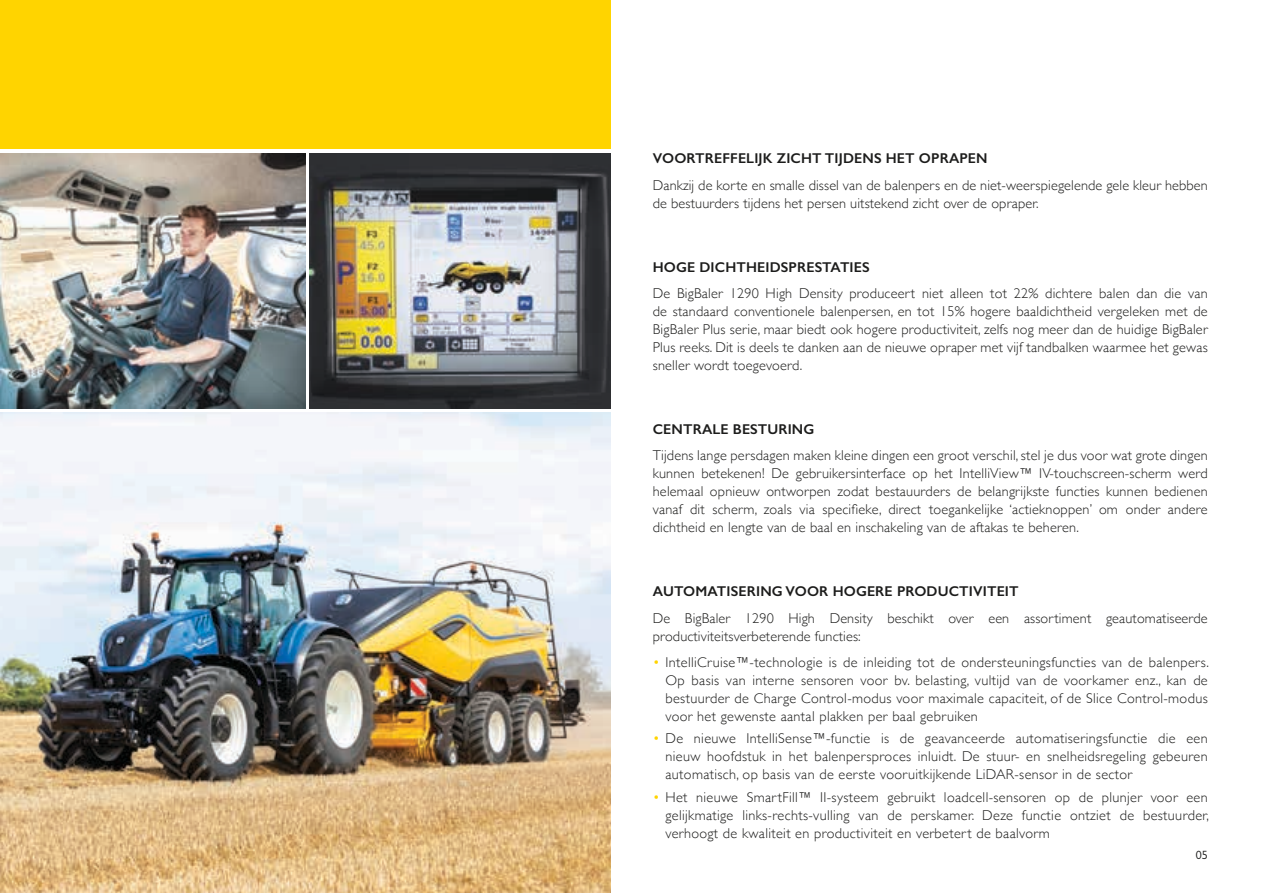
<style>
.page{position:relative;width:1263px;height:893px;background:#fff}
.page>*{position:absolute;margin:0;border:0;box-sizing:border-box;transform-origin:0 0}
.t1{font:300 14.25px/18px "Gill Sans";letter-spacing:.01em;color:#1c1c1b;text-align:justify}
.t2{font:600 14.25px "Gill Sans";letter-spacing:.01em;color:#1c1c1b}
.t3{font:12px "Gill Sans Nova";color:#1c1c1b}
.s1{color:#ffd400}
</style>
<div class="page">
<div style="left:0;top:0;width:610px;height:149px;background:#ffd400"></div>
<img style="left:0;top:153px;width:305px;height:255px">
<img style="left:309px;top:153px;width:301px;height:255px">
<img style="left:0;top:412px;width:610px;height:481px">
<p class="t2" style="left:653px;top:150px;width:336px">VOORTREFFELIJK ZICHT TIJDENS HET OPRAPEN</p>
<p class="t1" style="left:653px;top:176px;width:556px">Dankzij de korte en smalle dissel van de balenpers en de niet-weerspiegelende gele kleur hebben de bestuurders tijdens het persen uitstekend zicht over de opraper.</p>
<p class="t2" style="left:653px;top:258px;width:218px">HOGE DICHTHEIDSPRESTATIES</p>
<p class="t1" style="left:653px;top:284px;width:556px">De BigBaler 1290 High Density produceert niet alleen tot 22% dichtere balen dan die van de standaard conventionele balenpersen, en tot 15% hogere baaldichtheid vergeleken met de BigBaler Plus serie, maar biedt ook hogere productiviteit, zelfs nog meer dan de huidige BigBaler Plus reeks. Dit is deels te danken aan de nieuwe opraper met vijf tandbalken waarmee het gewas sneller wordt toegevoerd.</p>
<p class="t2" style="left:653px;top:420px;width:163px">CENTRALE BESTURING</p>
<p class="t1" style="left:653px;top:446px;width:556px">Tijdens lange persdagen maken kleine dingen een groot verschil, stel je dus voor wat grote dingen kunnen betekenen! De gebruikersinterface op het IntelliView™ IV-touchscreen-scherm werd helemaal opnieuw ontworpen zodat bestauurders de belangrijkste functies kunnen bedienen vanaf dit scherm, zoals via specifieke, direct toegankelijke ‘actieknoppen’ om onder andere dichtheid en lengte van de baal en inschakeling van de aftakas te beheren.</p>
<p class="t2" style="left:653px;top:583px;width:367px">AUTOMATISERING VOOR HOGERE PRODUCTIVITEIT</p>
<p class="t1" style="left:653px;top:608px;width:556px">De BigBaler 1290 High Density beschikt over een assortiment geautomatiseerde productiviteitsverbeterende functies:</p>
<p class="t1" style="left:665px;top:653px;width:545px;text-indent:-13px"><span class="s1">•</span> IntelliCruise™-technologie is de inleiding tot de ondersteuningsfuncties van de balenpers.<br>Op basis van interne sensoren voor bv. belasting, vultijd van de voorkamer enz., kan de bestuurder de Charge Control-modus voor maximale capaciteit, of de Slice Control-modus voor het gewenste aantal plakken per baal gebruiken</p>
<p class="t1" style="left:665px;top:729px;width:544px;text-indent:-13px"><span class="s1">•</span> De nieuwe IntelliSense™-functie is de geavanceerde automatiseringsfunctie die een nieuw hoofdstuk in het balenpersproces inluidt. De stuur- en snelheidsregeling gebeuren automatisch, op basis van de eerste vooruitkijkende LiDAR-sensor in de sector</p>
<p class="t1" style="left:665px;top:787px;width:545px;text-indent:-13px"><span class="s1">•</span> Het nieuwe SmartFill™ II-systeem gebruikt loadcell-sensoren op de plunjer voor een gelijkmatige links-rechts-vulling van de perskamer. Deze functie ontziet de bestuurder, verhoogt de kwaliteit en productiviteit en verbetert de baalvorm</p>
<p class="t3" style="left:1196px;top:847px;width:13px">05</p>
</div>
